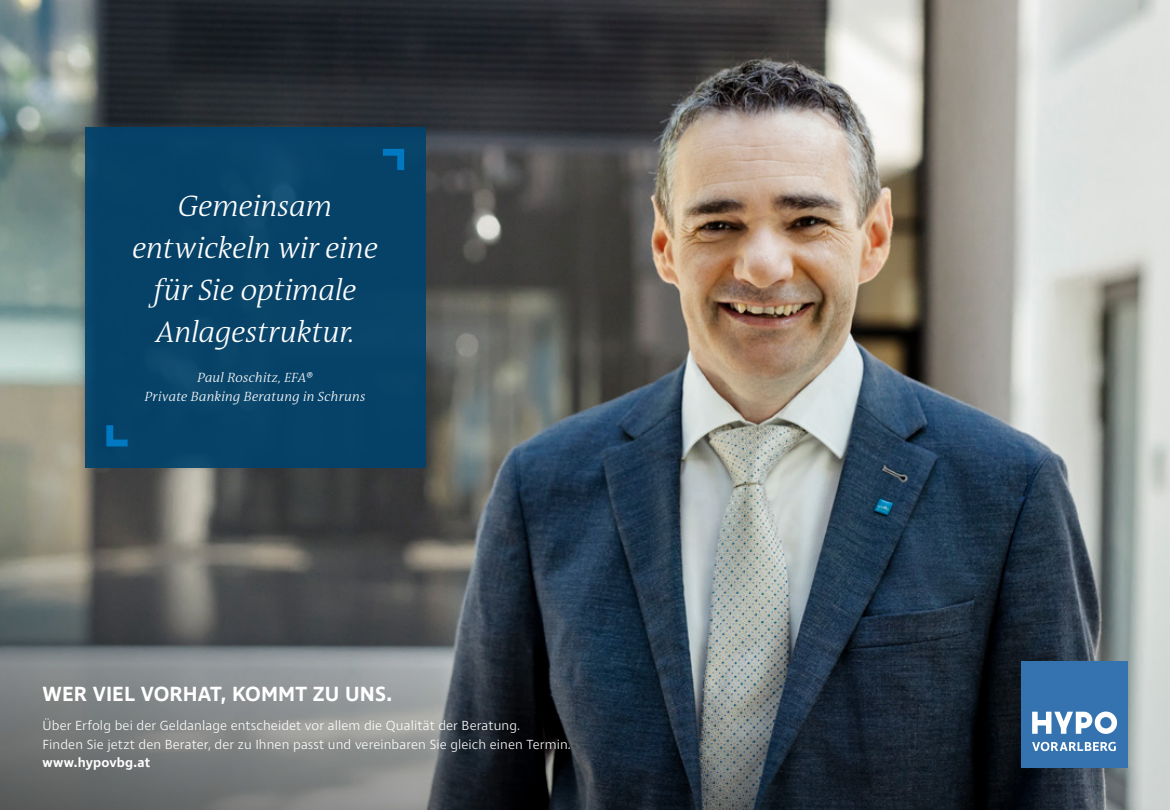
<style>
.page{position:relative;width:1170px;height:810px;background:#fff}
.page>*{position:absolute;margin:0;border:0;box-sizing:border-box;transform-origin:0 0}
.t1{font:italic 300 30px/42px "The Antiqua B W3";letter-spacing:-.01em;color:#fff;text-align:center}
.t2{font:600 21px "Ingra";letter-spacing:.005em;color:#fff}
.t3{font:300 13.5px/18.8px "Ingra";letter-spacing:.01em;color:#fff}
.t4{font:italic 300 13.5px/18.8px "The Antiqua B W3";letter-spacing:.01em;color:#fff;text-align:center}
.t5{font:600 13.5px "Ingra";letter-spacing:.01em;color:#fff}
</style>
<div class="page">
<img style="left:0;top:0;width:1169px;height:810px">
<div style="left:85px;top:128px;width:340px;height:340px;background:#00426c"></div>
<svg style="left:383px;top:149px;width:21px;height:21px"></svg>
<svg style="left:106px;top:425px;width:22px;height:21px"></svg>
<div style="left:1020px;top:661px;width:107px;height:106px;background:#3473af"></div>
<svg style="left:1032px;top:742px;width:83px;height:9px"></svg>
<svg style="left:1032px;top:712px;width:84px;height:22px"></svg>
<h1 class="t1" style="left:132px;top:185px;width:247px">Gemeinsam entwickeln wir eine für Sie optimale<br>Anlagestruktur.</h1>
<p class="t4" style="left:145px;top:369px;width:222px">Paul Roschitz, EFA®<br>Private Banking Beratung in Schruns</p>
<h2 class="t2" style="left:43px;top:680px;width:351px">WER VIEL VORHAT, KOMMT ZU UNS.</h2>
<p class="t3" style="left:43px;top:717px;width:530px">Über Erfolg bei der Geldanlage entscheidet vor allem die Qualität der Beratung.<br>Finden Sie jetzt den Berater, der zu Ihnen passt und vereinbaren Sie gleich einen Termin.</p>
<p class="t5" style="left:43px;top:755px;width:109px">www.hypovbg.at</p>
</div>
